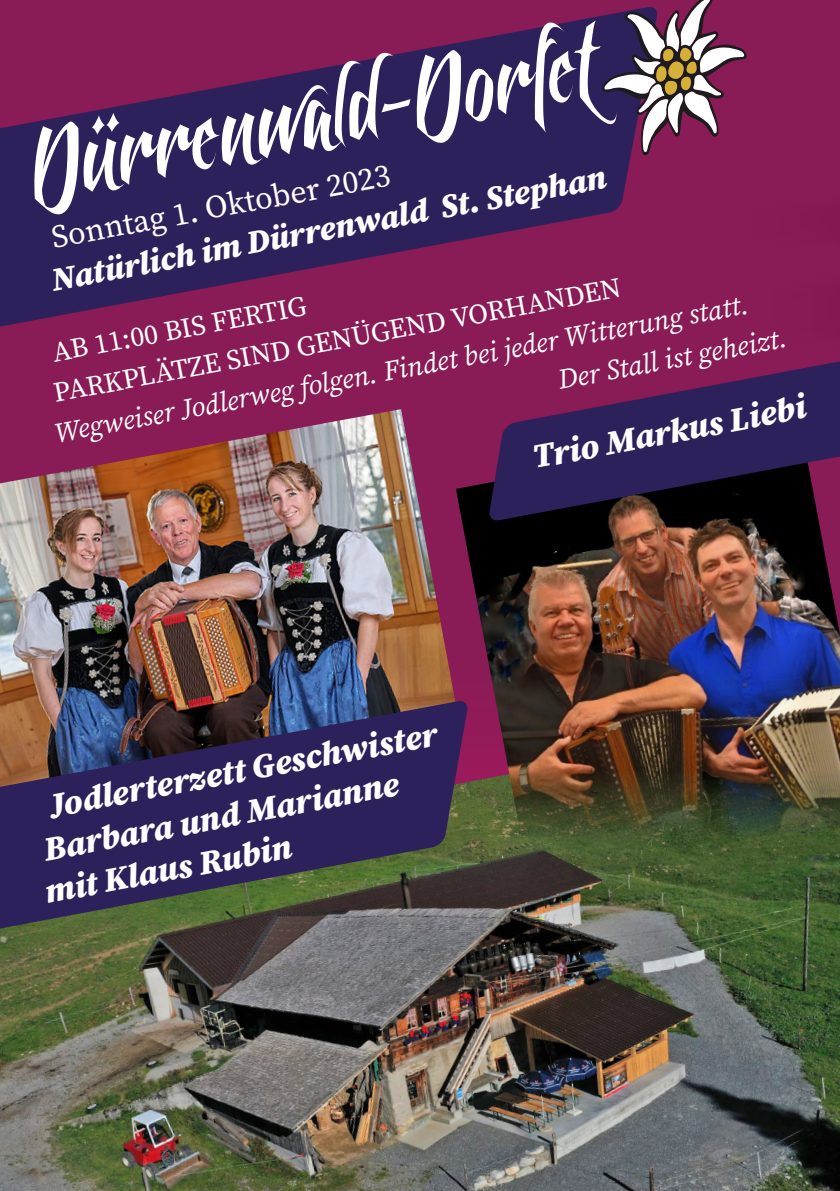
<style>
.page{position:relative;width:840px;height:1191px;background:#fff}
.page>*{position:absolute;margin:0;border:0;box-sizing:border-box;transform-origin:0 0}
.t1{font:92px "Feathergraphy Clean";color:#fff}
.t2{font:italic 900 34px/41.6px "Source Serif Pro";color:#fff}
.t3{font:italic 900 33px "Source Serif Pro";color:#fff}
.t4{font:32px "Source Serif Pro";color:#fff}
.t5{font:italic 28px/41.8px "Source Serif Pro";color:#fff}
.t6{font:28px/41px "Source Serif Pro";color:#fff}
</style>
<div class="page">
<div style="left:0;top:0;width:839px;height:424px;background:#891b56"></div>
<img style="left:0;top:409px;width:456px;height:291px">
<svg style="left:0;top:6px;width:657px;height:323px;background:#531e58"></svg>
<img style="left:0;top:886px;width:839px;height:305px">
<img style="left:455px;top:424px;width:384px;height:462px">
<svg style="left:0;top:700px;width:468px;height:246px;background:#3e3853"></svg>
<svg style="left:600px;top:0;width:147px;height:155px"></svg>
<svg style="left:488px;top:359px;width:351px;height:162px;background:#3f1b4b"></svg>
<h1 class="t1" style="left:21px;top:116px;width:572px;rotate:-11deg">Dürrenwald-Dorfet</h1>
<p class="t4" style="left:48px;top:218px;width:345px;rotate:-11deg">Sonntag 1. Oktober 2023</p>
<p class="t3" style="left:48px;top:259px;width:564px;rotate:-11deg">Natürlich im Dürrenwald St. Stephan</p>
<p class="t6" style="left:42px;top:334px;width:577px;rotate:-11deg">AB 11:00 BIS FERTIG<br>PARKPLÄTZE SIND GENÜGEND VORHANDEN</p>
<p class="t5" style="left:545px;top:319px;width:234px;text-indent:-504px;rotate:-11deg">Wegweiser Jodlerweg folgen. Findet bei jeder Witterung statt.<br>Der Stall ist geheizt.</p>
<p class="t2" style="left:528px;top:437px;width:278px;rotate:-11deg">Trio Markus Liebi</p>
<p class="t2" style="left:25px;top:790px;width:416px;text-indent:22px;rotate:-11deg">Jodlerterzett Geschwister<br>Barbara und Marianne mit Klaus Rubin</p>
</div>
